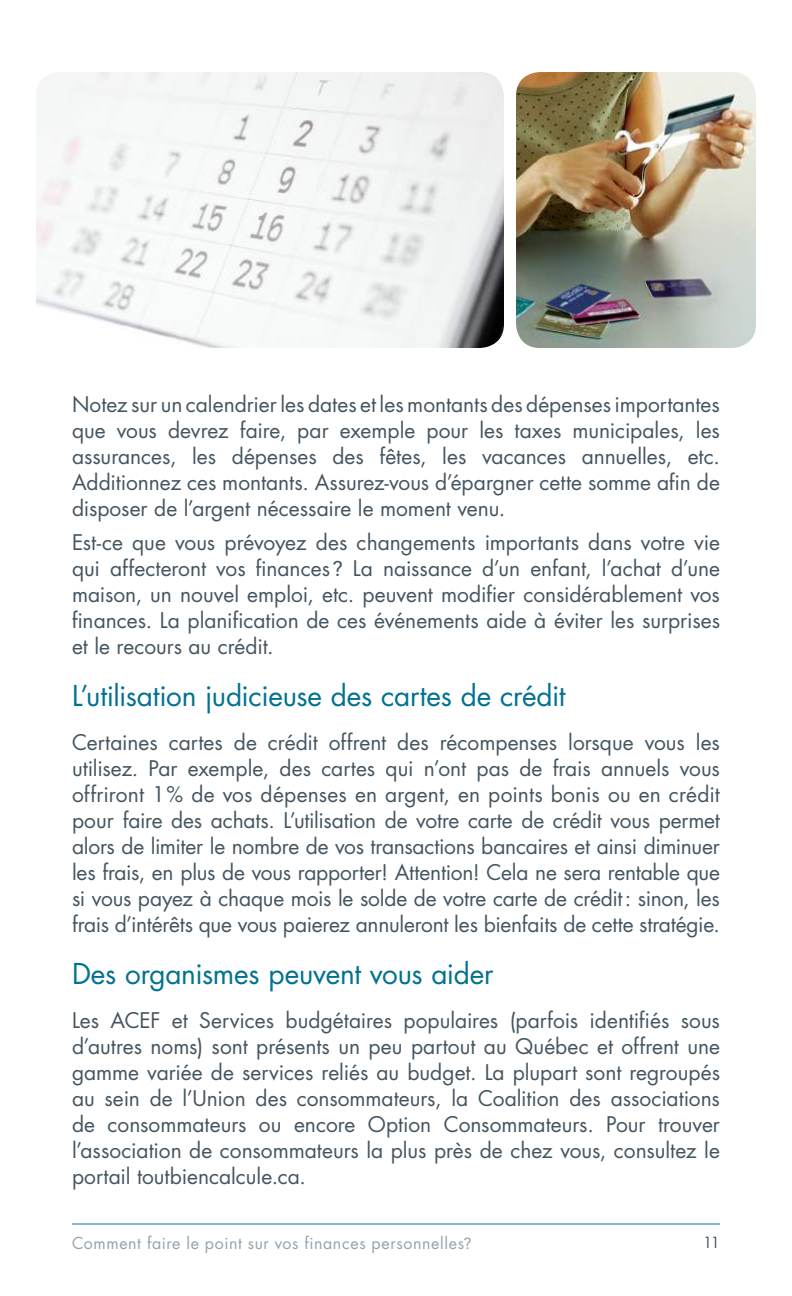
<style>
.page{position:relative;width:792px;height:1296px;background:#fff}
.page>*{position:absolute;margin:0;border:0;box-sizing:border-box;transform-origin:0 0}
.t1{font:28px "Futura";letter-spacing:-.01em;color:#00728f}
.t2{font:21px/26px "Futura";letter-spacing:-.005em;color:#455560;text-align:justify}
.t3{font:16px "Futura";letter-spacing:.04em;color:#95a2ac}
.t4{font:15px "Futura";color:#455560}
.s1{font-family:"Avenir"}
</style>
<div class="page">
<img style="left:516px;top:72px;width:240px;height:276px">
<img style="left:36px;top:72px;width:468px;height:276px">
<hr style="left:72px;top:1223px;width:648px;height:2px;background:#56a0d3">
<p class="t2" style="left:72px;top:391px;width:650px">Notez sur un calendrier les dates et les montants des dépenses importantes que vous devrez faire, par exemple pour les taxes municipales, les assurances, les dépenses des fêtes, les vacances annuelles, etc.<br>Additionnez ces montants. Assurez-vous d’épargner cette somme afin de disposer de l’argent nécessaire le moment venu.</p>
<p class="t2" style="left:72px;top:529px;width:650px">Est-ce que vous prévoyez des changements importants dans votre vie qui affecteront vos finances <span class="s1">?</span> La naissance d’un enfant, l’achat d’une maison, un nouvel emploi, etc. peuvent modifier considérablement vos finances. La planification de ces événements aide à éviter les surprises et le recours au crédit.</p>
<h1 class="t1" style="left:72px;top:676px;width:495px">L’utilisation judicieuse des cartes de crédit</h1>
<p class="t2" style="left:72px;top:729px;width:650px">Certaines cartes de crédit offrent des récompenses lorsque vous les utilisez. Par exemple, des cartes qui n’ont pas de frais annuels vous offriront 1% de vos dépenses en argent, en points bonis ou en crédit pour faire des achats. L’utilisation de votre carte de crédit vous permet alors de limiter le nombre de vos transactions bancaires et ainsi diminuer les frais, en plus de vous rapporter! Attention! Cela ne sera rentable que si vous payez à chaque mois le solde de votre carte de crédit: sinon, les frais d’intérêts que vous paierez annuleront les bienfaits de cette stratégie.</p>
<h1 class="t1" style="left:72px;top:954px;width:423px">Des organismes peuvent vous aider</h1>
<p class="t2" style="left:72px;top:1007px;width:650px">Les ACEF et Services budgétaires populaires (parfois identifiés sous d’autres noms) sont présents un peu partout au Québec et offrent une gamme variée de services reliés au budget. La plupart sont regroupés au sein de l’Union des consommateurs, la Coalition des associations de consommateurs ou encore Option Consommateurs. Pour trouver l’association de consommateurs la plus près de chez vous, consultez le portail toutbiencalcule.ca.</p>
<p class="t3" style="left:72px;top:1232px;width:401px">Comment faire le point sur vos finances personnelles<span class="s1">?</span></p>
<p class="t4" style="left:703px;top:1232px;width:18px">11</p>
</div>
